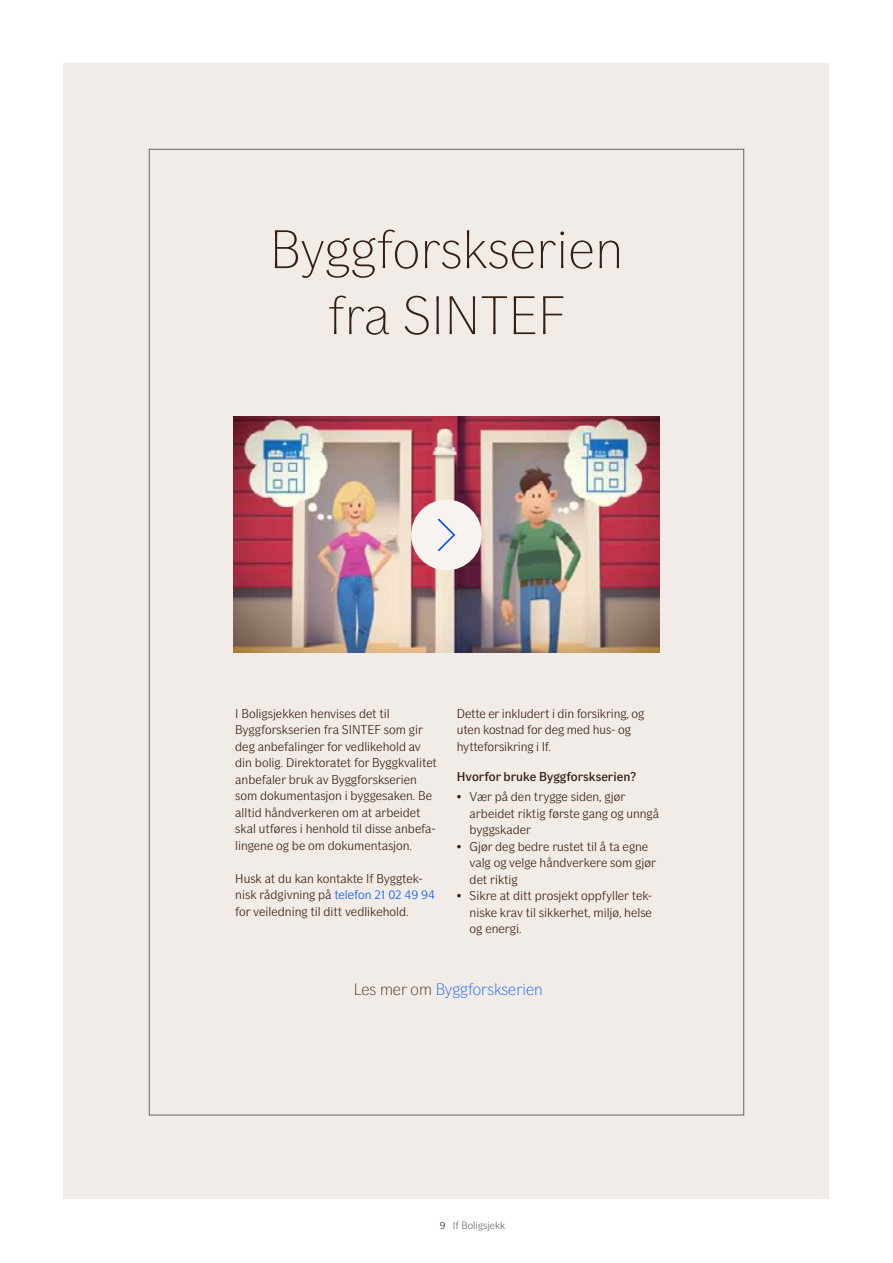
<style>
.page{position:relative;width:893px;height:1263px;background:#fff}
.page>*{position:absolute;margin:0;border:0;box-sizing:border-box;transform-origin:0 0}
.t1{font:100 54px/66px "If Sans";color:#341e11;text-align:center}
.t2{font:100 16.5px "If Sans";color:#0054ef}
.t3{font:300 12.75px/16.5px "If Sans";color:#361808}
.t4{font:500 12.75px "If Sans";color:#341e11}
.t5{font:300 10.5px "If Sans";color:#6d625e}
.s1{color:#0054ef}
.s2{color:#341e11}
</style>
<div class="page">
<div style="left:64px;top:64px;width:765px;height:1135px;background:#f1ece8"></div>
<img style="left:233px;top:417px;width:426px;height:236px">
<div style="left:411px;top:499px;width:71px;height:71px;background:#f7f3f0;border-radius:50%"></div>
<svg style="left:437px;top:519px;width:19px;height:32px"></svg>
<h1 class="t1" style="left:270px;top:217px;width:355px">Byggforskserien fra SINTEF</h1>
<p class="t3" style="left:235px;top:705px;width:203px">I Boligsjekken henvises det til Byggforskserien fra SINTEF som gir deg anbefalinger for vedlikehold av din bolig. Direktoratet for Byggkvalitet anbefaler bruk av Byggforskserien som dokumentasjon i byggesaken. Be alltid håndverkeren om at arbeidet skal utføres i henhold til disse anbefa&shy;lingene og be om dokumentasjon.</p>
<p class="t3" style="left:235px;top:870px;width:201px">Husk at du kan kontakte If Byggtek&shy;nisk rådgivning på <span class="s1">telefon 21 02 49 94 </span>for veiledning til ditt vedlikehold.</p>
<p class="t3" style="left:457px;top:705px;width:189px">Dette er inkludert i din forsikring, og uten kostnad for deg med hus- og hytteforsikring i If.</p>
<p class="t4" style="left:457px;top:769px;width:181px">Hvorfor bruke Byggforskserien?</p>
<p class="t3" style="left:470px;top:789px;width:191px;text-indent:-13px">• Vær på den trygge siden, gjør arbeidet riktig første gang og unngå byggskader</p>
<p class="t3" style="left:470px;top:838px;width:188px;text-indent:-13px">• Gjør deg bedre rustet til å ta egne valg og velge håndverkere som gjør det riktig</p>
<p class="t3" style="left:470px;top:888px;width:184px;text-align:justify;text-indent:-13px">• Sikre at ditt prosjekt oppfyller tek&shy;niske krav til sikkerhet, miljø, helse og energi.</p>
<p class="t2" style="left:354px;top:980px;width:190px"><span class="s2">Les mer om</span> Byggforskserien</p>
<p class="t5" style="left:440px;top:1219px;width:67px"><span class="s2">9</span> If Boligsjekk</p>
</div>
